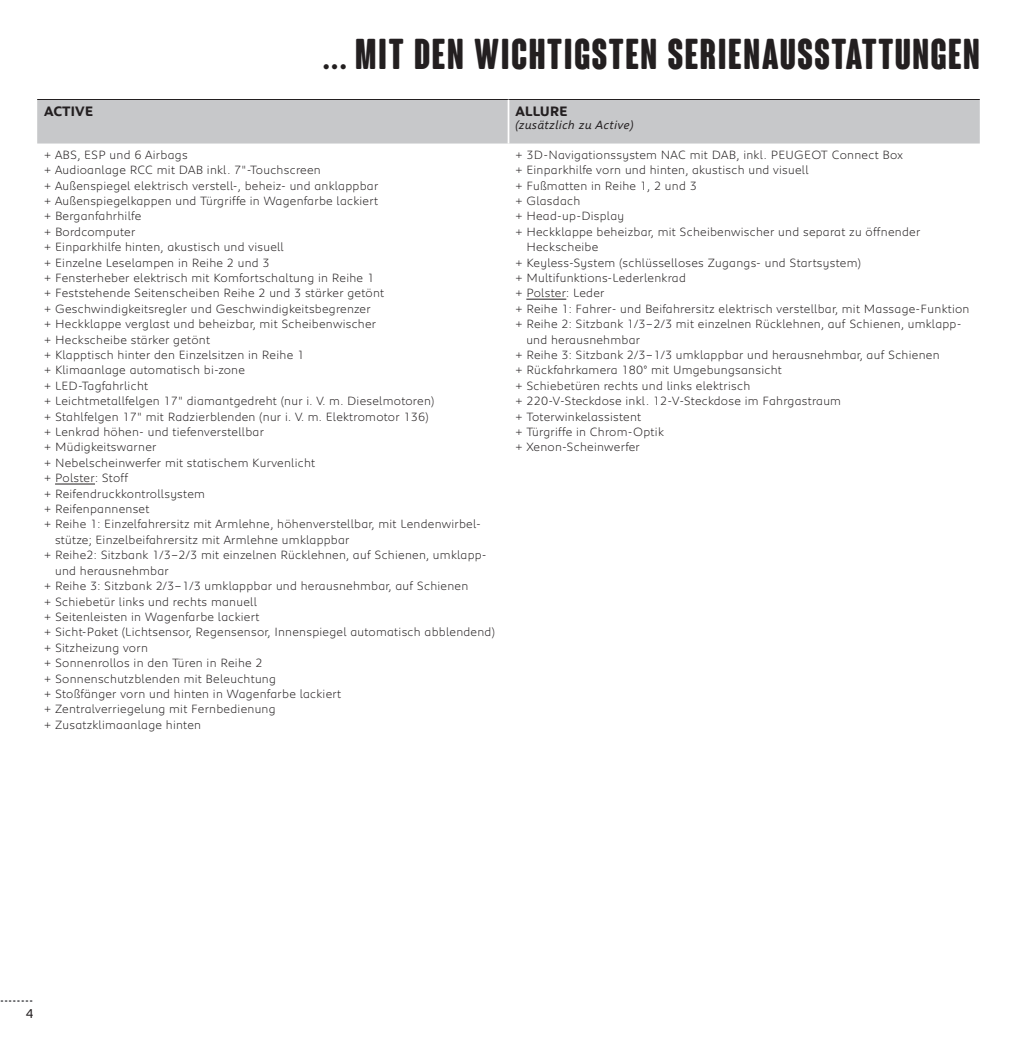
<style>
.page{position:relative;width:1017px;height:1042px;background:#fff}
.page>*{position:absolute;margin:0;border:0;box-sizing:border-box;transform-origin:0 0}
.t1{font:700 condensed 42px "Coluna Rounded";letter-spacing:.04em;color:#231f20}
._09_Preisübersich_PK{font:700 14px "Peugeot";letter-spacing:-.01em;color:#231f20}
.t2{font:13.12px "Peugeot";color:#231f20}
.t3{font:300 12.25px/15.4px "Peugeot";letter-spacing:.02em;color:#231f20}
.t4{font:italic 12.25px "Peugeot";letter-spacing:.02em;color:#231f20}
.t5{font:700 12.25px "Peugeot Expanded";color:#6c6d70}
</style>
<div class="page">
<div style="left:37px;top:100px;width:943px;height:44px;background:#c7c8ca"></div>
<hr style="left:37px;top:99px;width:471px;height:1px;background:#231f20">
<hr style="left:508px;top:99px;width:472px;height:1px;background:#231f20">
<hr style="left:508px;top:100px;width:1px;height:44px;background:#fff">
<hr style="left:55px;top:484px;width:40px;height:1px;background:#231f20">
<hr style="left:526px;top:299px;width:40px;height:1px;background:#231f20">
<p class="t1" style="left:323px;top:31px;width:659px">... MIT DEN WICHTIGSTEN SERIENAUSSTATTUNGEN</p>
<p class="_09_Preisübersich_PK" style="left:44px;top:102px;width:51px">ACTIVE</p>
<p class="_09_Preisübersich_PK" style="left:515px;top:102px;width:54px">ALLURE</p>
<p class="t4" style="left:515px;top:117px;width:120px">(zusätzlich zu Active)</p>
<p class="t3" style="left:44px;top:146px;width:145px">+ ABS, ESP und 6 Airbags</p>
<p class="t3" style="left:44px;top:162px;width:278px">+ Audioanlage RCC mit DAB inkl. 7"-Touchscreen</p>
<p class="t3" style="left:44px;top:177px;width:336px">+ Außenspiegel elektrisch verstell-, beheiz- und anklappbar</p>
<p class="t3" style="left:44px;top:192px;width:335px">+ Außenspiegelkappen und Türgriffe in Wagenfarbe lackiert</p>
<p class="t3" style="left:44px;top:208px;width:99px">+ Berganfahrhilfe</p>
<p class="t3" style="left:44px;top:223px;width:93px">+ Bordcomputer</p>
<p class="t3" style="left:44px;top:239px;width:241px">+ Einparkhilfe hinten, akustisch und visuell</p>
<p class="t3" style="left:44px;top:254px;width:227px">+ Einzelne Leselampen in Reihe 2 und 3</p>
<p class="t3" style="left:44px;top:269px;width:331px">+ Fensterheber elektrisch mit Komfortschaltung in Reihe 1</p>
<p class="t3" style="left:44px;top:285px;width:342px">+ Feststehende Seitenscheiben Reihe 2 und 3 stärker getönt</p>
<p class="t3" style="left:44px;top:300px;width:328px">+ Geschwindigkeitsregler und Geschwindigkeitsbegrenzer</p>
<p class="t3" style="left:44px;top:316px;width:334px">+ Heckklappe verglast und beheizbar, mit Scheibenwischer</p>
<p class="t3" style="left:44px;top:331px;width:167px">+ Heckscheibe stärker getönt</p>
<p class="t3" style="left:44px;top:346px;width:261px">+ Klapptisch hinter den Einzelsitzen in Reihe 1</p>
<p class="t3" style="left:44px;top:362px;width:202px">+ Klimaanlage automatisch bi-zone</p>
<p class="t3" style="left:44px;top:377px;width:105px">+ LED-Tagfahrlicht</p>
<p class="t3" style="left:44px;top:393px;width:392px">+ Leichtmetallfelgen 17" diamantgedreht (nur i. V. m. Dieselmotoren)</p>
<p class="t3" style="left:44px;top:408px;width:386px">+ Stahlfelgen 17" mit Radzierblenden (nur i. V. m. Elektromotor 136)</p>
<p class="t3" style="left:44px;top:423px;width:221px">+ Lenkrad höhen- und tiefenverstellbar</p>
<p class="t3" style="left:44px;top:439px;width:114px">+ Müdigkeitswarner</p>
<p class="t3" style="left:44px;top:454px;width:272px">+ Nebelscheinwerfer mit statischem Kurvenlicht</p>
<p class="t3" style="left:44px;top:470px;width:86px">+ Polster: Stoff</p>
<p class="t3" style="left:44px;top:485px;width:162px">+ Reifendruckkontrollsystem</p>
<p class="t3" style="left:44px;top:500px;width:107px">+ Reifenpannenset</p>
<p class="t3" style="left:55px;top:516px;width:425px;text-indent:-11px">+ Reihe 1: Einzelfahrersitz mit Armlehne, höhenverstellbar, mit Lendenwirbel&shy;stütze; Einzelbeifahrersitz mit Armlehne umklappbar</p>
<p class="t3" style="left:55px;top:547px;width:433px;text-indent:-11px">+ Reihe2: Sitzbank 1/3–2/3 mit einzelnen Rücklehnen, auf Schienen, umklapp&shy;und herausnehmbar</p>
<p class="t3" style="left:44px;top:577px;width:426px">+ Reihe 3: Sitzbank 2/3–1/3 umklappbar und herausnehmbar, auf Schienen</p>
<p class="t3" style="left:44px;top:593px;width:214px">+ Schiebetür links und rechts manuell</p>
<p class="t3" style="left:44px;top:608px;width:217px">+ Seitenleisten in Wagenfarbe lackiert</p>
<p class="t3" style="left:44px;top:624px;width:452px">+ Sicht-Paket (Lichtsensor, Regensensor, Innenspiegel automatisch abblendend)</p>
<p class="t3" style="left:44px;top:639px;width:105px">+ Sitzheizung vorn</p>
<p class="t3" style="left:44px;top:654px;width:220px">+ Sonnenrollos in den Türen in Reihe 2</p>
<p class="t3" style="left:44px;top:670px;width:233px">+ Sonnenschutzblenden mit Beleuchtung</p>
<p class="t3" style="left:44px;top:685px;width:299px">+ Stoßfänger vorn und hinten in Wagenfarbe lackiert</p>
<p class="t3" style="left:44px;top:701px;width:233px">+ Zentralverriegelung mit Fernbedienung</p>
<p class="t3" style="left:44px;top:716px;width:158px">+ Zusatzklimaanlage hinten</p>
<p class="t3" style="left:515px;top:146px;width:389px">+ 3D-Navigationssystem NAC mit DAB, inkl. PEUGEOT Connect Box</p>
<p class="t3" style="left:515px;top:162px;width:295px">+ Einparkhilfe vorn und hinten, akustisch und visuell</p>
<p class="t3" style="left:515px;top:177px;width:183px">+ Fußmatten in Reihe 1, 2 und 3</p>
<p class="t3" style="left:515px;top:192px;width:66px">+ Glasdach</p>
<p class="t3" style="left:515px;top:208px;width:110px">+ Head-up-Display</p>
<p class="t3" style="left:526px;top:223px;width:396px;text-indent:-11px">+ Heckklappe beheizbar, mit Scheibenwischer und separat zu öffnender<br>Heckscheibe</p>
<p class="t3" style="left:515px;top:254px;width:347px">+ Keyless-System (schlüsselloses Zugangs- und Startsystem)</p>
<p class="t3" style="left:515px;top:269px;width:172px">+ Multifunktions-Lederlenkrad</p>
<p class="t3" style="left:515px;top:285px;width:91px">+ Polster: Leder</p>
<p class="t3" style="left:515px;top:300px;width:456px">+ Reihe 1: Fahrer- und Beifahrersitz elektrisch verstellbar, mit Massage-Funktion</p>
<p class="t3" style="left:526px;top:316px;width:437px;text-indent:-11px">+ Reihe 2: Sitzbank 1/3–2/3 mit einzelnen Rücklehnen, auf Schienen, umklapp&shy;und herausnehmbar</p>
<p class="t3" style="left:515px;top:346px;width:426px">+ Reihe 3: Sitzbank 2/3–1/3 umklappbar und herausnehmbar, auf Schienen</p>
<p class="t3" style="left:515px;top:362px;width:268px">+ Rückfahrkamera 180° mit Umgebungsansicht</p>
<p class="t3" style="left:515px;top:377px;width:236px">+ Schiebetüren rechts und links elektrisch</p>
<p class="t3" style="left:515px;top:393px;width:327px">+ 220-V-Steckdose inkl. 12-V-Steckdose im Fahrgastraum</p>
<p class="t3" style="left:515px;top:408px;width:127px">+ Toterwinkelassistent</p>
<p class="t3" style="left:515px;top:423px;width:150px">+ Türgriffe in Chrom-Optik</p>
<p class="t3" style="left:515px;top:439px;width:126px">+ Xenon-Scheinwerfer</p>
<p class="t5" style="left:-5px;top:989px;width:40px">………</p>
<p class="t2" style="left:26px;top:1004px;width:9px">4</p>
</div>
